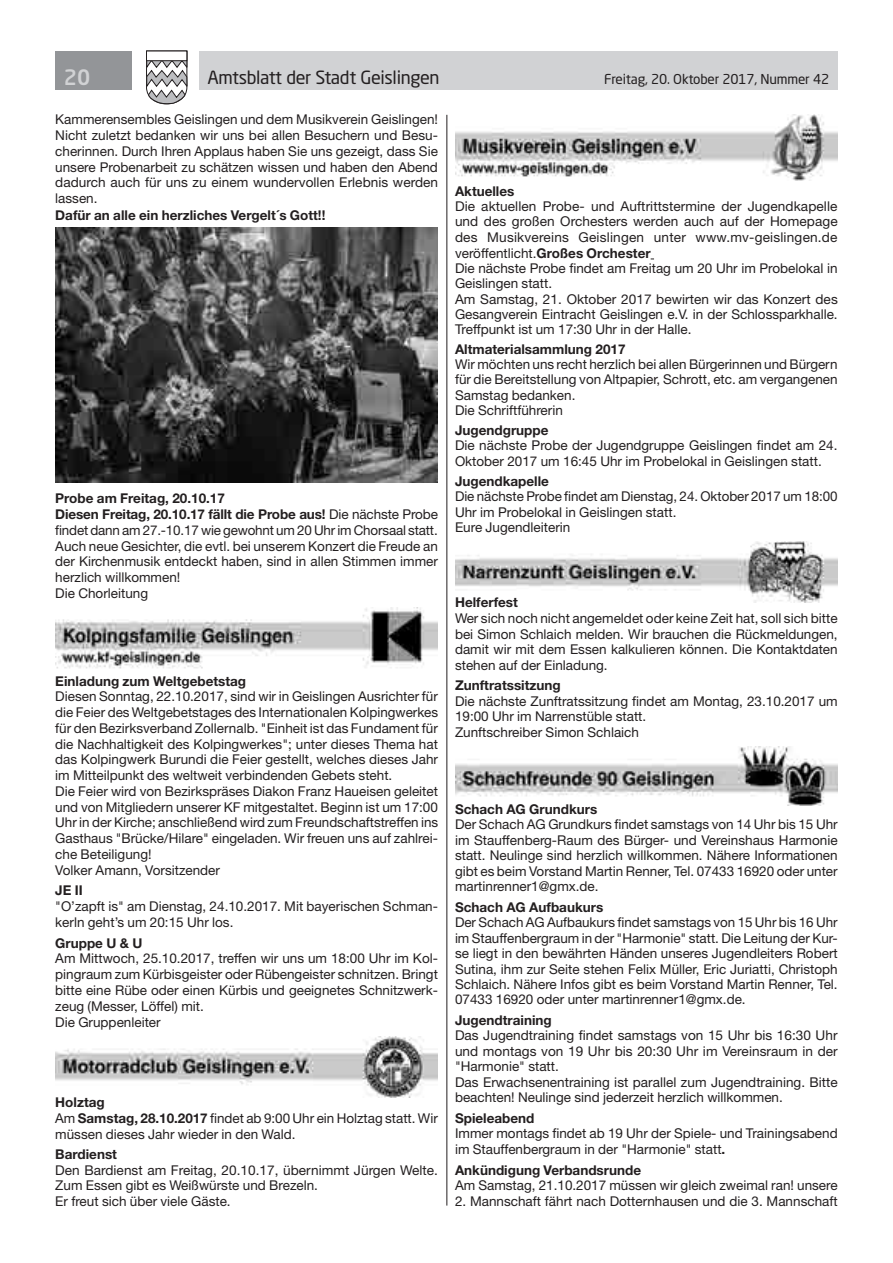
<style>
.page{position:relative;width:893px;height:1263px;background:#fff}
.page>*{position:absolute;margin:0;border:0;box-sizing:border-box;transform-origin:0 0}
.t1{font:500 21px "Neo Sans Std";color:#d1d2d4}
.t2{font:18px "Neo Sans Std";letter-spacing:-.02em;color:#231f20}
.t3{font:13.5px/15.8px "Helvetica Neue LT Std";color:#231f20}
.t4{font:700 13.5px "Helvetica Neue LT Std";color:#231f20}
.t5{font:13.5px "Neo Sans Std";letter-spacing:-.015em;color:#231f20}
.s1{font-weight:700}
</style>
<div class="page">
<div style="left:199px;top:51px;width:639px;height:38px;background:#d1d2d4"></div>
<div style="left:55px;top:51px;width:77px;height:38px;background:#939598"></div>
<svg style="left:146px;top:50px;width:42px;height:55px"></svg>
<div style="left:146px;top:51px;width:41px;height:10px;background:#fff;border:1px solid #231f20"></div>
<hr style="left:446px;top:115px;width:1px;height:1090px;background:#231f20">
<img style="left:55px;top:227px;width:383px;height:255px">
<img style="left:55px;top:607px;width:383px;height:62px">
<img style="left:55px;top:1036px;width:383px;height:61px">
<img style="left:455px;top:115px;width:383px;height:65px">
<img style="left:455px;top:542px;width:383px;height:61px">
<img style="left:455px;top:746px;width:383px;height:59px">
<h1 class="t1" style="left:64px;top:64px;width:28px">20</h1>
<h2 class="t2" style="left:207px;top:66px;width:234px">Amtsblatt der Stadt Geislingen</h2>
<p class="t5" style="left:604px;top:71px;width:226px">Freitag, 20. Oktober 2017, Nummer 42</p>
<p class="t3" style="left:55px;top:112px;width:384px;text-align:justify">Kammerensembles Geislingen und dem Musikverein Geislingen!<br>Nicht zuletzt bedanken wir uns bei allen Besuchern und Besu&shy;cherinnen. Durch Ihren Applaus haben Sie uns gezeigt, dass Sie unsere Probenarbeit zu schätzen wissen und haben den Abend dadurch auch für uns zu einem wundervollen Erlebnis werden lassen.</p>
<p class="t4" style="left:55px;top:207px;width:272px">Dafür an alle ein herzliches Vergelt´s Gott!!</p>
<p class="t4" style="left:455px;top:182px;width:61px">Aktuelles</p>
<p class="t3" style="left:455px;top:198px;width:384px">Die aktuellen Probe- und Auftrittstermine der Jugendkapelle und des großen Orchesters werden auch auf der Homepage des Musikvereins Geislingen unter www.mv-geislingen.de veröffentlicht.<span class="s1">Großes Orchester<br></span>Die nächste Probe findet am Freitag um 20 Uhr im Probelokal in Geislingen statt.<br>Am Samstag, 21. Oktober 2017 bewirten wir das Konzert des Gesangverein Eintracht Geislingen e.V. in der Schlossparkhalle.<br>Treffpunkt ist um 17:30 Uhr in der Halle.</p>
<p class="t4" style="left:455px;top:340px;width:172px">Altmaterialsammlung 2017</p>
<p class="t3" style="left:455px;top:356px;width:384px;line-height:15.3px">Wir möchten uns recht herzlich bei allen Bürgerinnen und Bürgern für die Bereitstellung von Altpapier, Schrott, etc. am vergangenen Samstag bedanken.<br>Die Schriftführerin</p>
<p class="t4" style="left:455px;top:422px;width:95px">Jugendgruppe</p>
<p class="t3" style="left:455px;top:438px;width:384px;line-height:15.3px">Die nächste Probe der Jugendgruppe Geislingen findet am 24.<br>Oktober 2017 um 16:45 Uhr im Probelokal in Geislingen statt.</p>
<p class="t4" style="left:455px;top:473px;width:95px">Jugendkapelle</p>
<p class="t3" style="left:455px;top:489px;width:384px;line-height:15.3px">Die nächste Probe findet am Dienstag, 24. Oktober 2017 um 18:00<br>Uhr im Probelokal in Geislingen statt.<br>Eure Jugendleiterin</p>
<p class="t3" style="left:55px;top:490px;width:384px"><span class="s1">Probe am Freitag, 20.10.17<br>Diesen Freitag, 20.10.17 fällt die Probe aus!</span> Die nächste Probe findet dann am 27.-10.17 wie gewohnt um 20 Uhr im Chorsaal statt.<br>Auch neue Gesichter, die evtl. bei unserem Konzert die Freude an der Kirchenmusik entdeckt haben, sind in allen Stimmen immer herzlich willkommen!<br>Die Chorleitung</p>
<p class="t4" style="left:455px;top:594px;width:64px">Helferfest</p>
<p class="t3" style="left:455px;top:610px;width:384px;text-align:justify">Wer sich noch nicht angemeldet oder keine Zeit hat, soll sich bitte bei Simon Schlaich melden. Wir brauchen die Rückmeldungen, damit wir mit dem Essen kalkulieren können. Die Kontaktdaten stehen auf der Einladung.</p>
<p class="t4" style="left:455px;top:677px;width:107px">Zunftratssitzung</p>
<p class="t3" style="left:455px;top:693px;width:384px">Die nächste Zunftratssitzung findet am Montag, 23.10.2017 um<br>19:00 Uhr im Narrenstüble statt.<br>Zunftschreiber Simon Schlaich</p>
<p class="t4" style="left:55px;top:672px;width:192px">Einladung zum Weltgebetstag</p>
<p class="t3" style="left:55px;top:688px;width:384px">Diesen Sonntag, 22.10.2017, sind wir in Geislingen Ausrichter für die Feier des Weltgebetstages des Internationalen Kolpingwerkes für den Bezirksverband Zollernalb. "Einheit ist das Fundament für die Nachhaltigkeit des Kolpingwerkes"; unter dieses Thema hat das Kolpingwerk Burundi die Feier gestellt, welches dieses Jahr im Mitteilpunkt des weltweit verbindenden Gebets steht.<br>Die Feier wird von Bezirkspräses Diakon Franz Haueisen geleitet und von Mitgliedern unserer KF mitgestaltet. Beginn ist um 17:00<br>Uhr in der Kirche; anschließend wird zum Freundschaftstreffen ins Gasthaus "Brücke/Hilare" eingeladen. Wir freuen uns auf zahlrei&shy;che Beteiligung!<br>Volker Amann, Vorsitzender</p>
<p class="t4" style="left:55px;top:882px;width:29px">JE II</p>
<p class="t3" style="left:55px;top:898px;width:384px">"O’zapft is" am Dienstag, 24.10.2017. Mit bayerischen Schman&shy;kerln geht’s um 20:15 Uhr los.</p>
<p class="t4" style="left:55px;top:934px;width:89px">Gruppe U &amp; U</p>
<p class="t3" style="left:55px;top:950px;width:384px">Am Mittwoch, 25.10.2017, treffen wir uns um 18:00 Uhr im Kol&shy;pingraum zum Kürbisgeister oder Rübengeister schnitzen. Bringt bitte eine Rübe oder einen Kürbis und geeignetes Schnitzwerk&shy;zeug (Messer, Löffel) mit.<br>Die Gruppenleiter</p>
<p class="t4" style="left:455px;top:801px;width:144px">Schach AG Grundkurs</p>
<p class="t3" style="left:455px;top:817px;width:384px;text-align:justify">Der Schach AG Grundkurs findet samstags von 14 Uhr bis 15 Uhr im Stauffenberg-Raum des Bürger- und Vereinshaus Harmonie statt. Neulinge sind herzlich willkommen. Nähere Informationen gibt es beim Vorstand Martin Renner, Tel. 07433 16920 oder unter martinrenner1@gmx.de.</p>
<p class="t4" style="left:455px;top:898px;width:150px">Schach AG Aufbaukurs</p>
<p class="t3" style="left:455px;top:914px;width:384px;text-align:justify">Der Schach AG Aufbaukurs findet samstags von 15 Uhr bis 16 Uhr im Stauffenbergraum in der "Harmonie" statt. Die Leitung der Kur&shy;se liegt in den bewährten Händen unseres Jugendleiters Robert Sutina, ihm zur Seite stehen Felix Müller, Eric Juriatti, Christoph Schlaich. Nähere Infos gibt es beim Vorstand Martin Renner, Tel.<br>07433 16920 oder unter martinrenner1@gmx.de.</p>
<p class="t4" style="left:455px;top:1012px;width:98px">Jugendtraining</p>
<p class="t3" style="left:455px;top:1028px;width:384px">Das Jugendtraining findet samstags von 15 Uhr bis 16:30 Uhr und montags von 19 Uhr bis 20:30 Uhr im Vereinsraum in der "Harmonie" statt.<br>Das Erwachsenentraining ist parallel zum Jugendtraining. Bitte beachten! Neulinge sind jederzeit herzlich willkommen.</p>
<p class="t4" style="left:455px;top:1109px;width:81px">Spieleabend</p>
<p class="t3" style="left:455px;top:1125px;width:384px;line-height:16.2px">Immer montags findet ab 19 Uhr der Spiele- und Trainingsabend im Stauffenbergraum in der "Harmonie" statt<span class="s1">.</span></p>
<p class="t4" style="left:455px;top:1161px;width:188px">Ankündigung Verbandsrunde</p>
<p class="t3" style="left:455px;top:1177px;width:384px">Am Samstag, 21.10.2017 müssen wir gleich zweimal ran! unsere</p>
<p class="t3" style="left:455px;top:1193px;width:384px">2. Mannschaft fährt nach Dotternhausen und die 3. Mannschaft</p>
<p class="t3" style="left:55px;top:1093px;width:384px;line-height:16.2px"><span class="s1">Holztag<br></span>Am <span class="s1">Samstag, 28.10.2017</span> findet ab 9:00 Uhr ein Holztag statt. Wir müssen dieses Jahr wieder in den Wald.</p>
<p class="t4" style="left:55px;top:1145px;width:63px">Bardienst</p>
<p class="t3" style="left:55px;top:1162px;width:384px">Den Bardienst am Freitag, 20.10.17, übernimmt Jürgen Welte.<br>Zum Essen gibt es Weißwürste und Brezeln.<br>Er freut sich über viele Gäste.</p>
</div>
